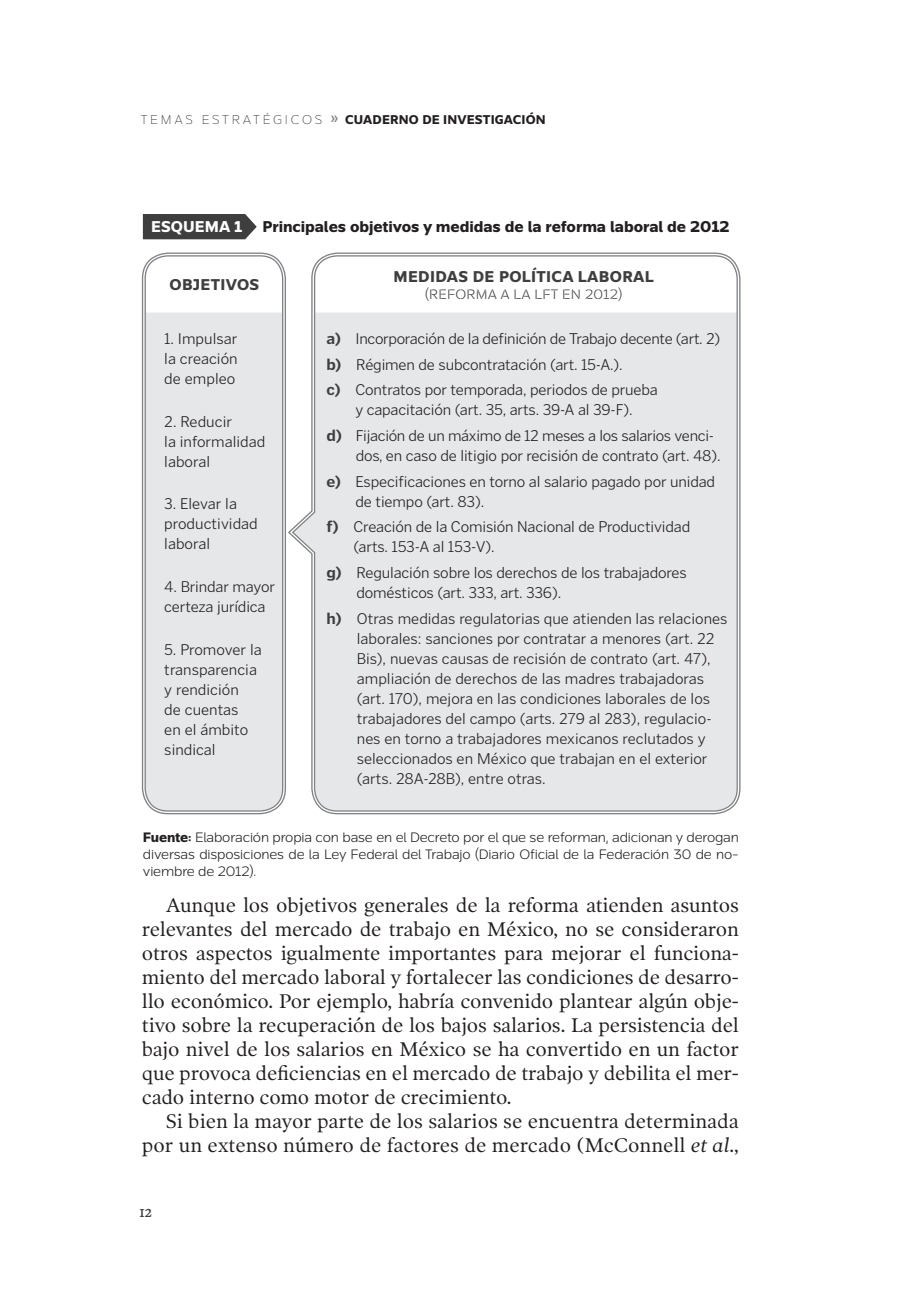
<style>
.page{position:relative;width:908px;height:1304px;background:#fff}
.page>*{position:absolute;margin:0;border:0;box-sizing:border-box;transform-origin:0 0}
.CI_texto{font:20px/24px "Poynter OS Text One";color:#231f20;text-align:justify}
.Footnote_text{font:300 16px/20px "Poynter Gothic Text";letter-spacing:-.01em;color:#231f20}
.CI_tabla_ok{font:300 16px/20px "Poynter Gothic Text";color:#231f20}
.Footnote_text-2{font:700 16px "Global";letter-spacing:-.005em;color:#231f20}
.Footnote_text-3{font:700 16px "Global";letter-spacing:.02em;color:#3e3e3f}
.Footnote_text-4{font:700 16px "Global";letter-spacing:.005em;color:#fff}
.t1{font:16px "Poynter OS Text Three";color:#3e3e3f}
.CI_texto-2{font:300 14px/16.8px "Global";letter-spacing:-.01em;color:#231f20;text-align:justify}
.Footnote_text-5{font:14px "Global Light Stencil";letter-spacing:.02em;color:#3e3e3f}
.t2{font:700 13px "Global";letter-spacing:.01em;color:#231f20}
.s1{font-weight:100}
.s2{font-weight:700;color:#3e3e3f}
.s3{font-weight:700}
.s4{font-style:italic}
</style>
<div class="page">
<div style="left:143px;top:214px;width:113px;height:25px;background:#3e3e3f"></div>
<div style="left:145px;top:312px;width:140px;height:501px;background:#e6e7e9"></div>
<div style="left:142px;top:253px;width:144px;height:561px;border:1px solid #808285;border-radius:25px"></div>
<div style="left:144px;top:255px;width:139px;height:557px;border:1px solid #808285;border-radius:23px"></div>
<svg style="left:288px;top:252px;width:452px;height:563px"></svg>
<svg style="left:291px;top:255px;width:447px;height:557px;background:#e8e8ea"></svg>
<p class="t2" style="left:141px;top:112px;width:406px"><span class="s1">T E M A S E S T R AT É G I C O S</span> <sup>»</sup> CUADERNO DE INVESTIGACIÓN</p>
<p class="Footnote_text-4" style="left:151px;top:217px;width:92px">ESQUEMA 1</p>
<p class="Footnote_text-2" style="left:262px;top:217px;width:468px">Principales objetivos y medidas de la reforma laboral de 2012</p>
<p class="Footnote_text-3" style="left:169px;top:275px;width:91px">OBJETIVOS</p>
<p class="CI_tabla_ok" style="left:164px;top:329px;width:75px;text-align:justify">1. Impulsar la creación de empleo</p>
<p class="CI_tabla_ok" style="left:164px;top:411px;width:102px">2. Reducir<br>la informalidad laboral</p>
<p class="CI_tabla_ok" style="left:164px;top:494px;width:95px">3. Elevar la productividad laboral</p>
<p class="CI_tabla_ok" style="left:164px;top:577px;width:112px">4. Brindar mayor certeza jurídica</p>
<p class="CI_tabla_ok" style="left:164px;top:639px;width:99px">5. Promover la transparencia y rendición<br>de cuentas<br>en el ámbito sindical</p>
<p class="Footnote_text-3" style="left:393px;top:267px;width:262px">MEDIDAS DE POLÍTICA LABORAL</p>
<p class="Footnote_text-5" style="left:425px;top:287px;width:198px">(REFORMA A LA LFT EN 2012)</p>
<p class="Footnote_text" style="left:326px;top:329px;width:395px"><span class="s2">a)</span> Incorporación de la definición de Trabajo decente (art. 2)</p>
<p class="Footnote_text" style="left:326px;top:354px;width:298px"><span class="s2">b)</span> Régimen de subcontratación (art. 15-A.).</p>
<p class="Footnote_text" style="left:326px;top:380px;width:333px;text-align:center"><span class="s2">c)</span> Contratos por temporada, periodos de prueba y capacitación (art. 35, arts. 39-A al 39-F).</p>
<p class="Footnote_text" style="left:356px;top:426px;width:366px;text-indent:-30px"><span class="s2">d)</span> Fijación de un máximo de 12 meses a los salarios venci&shy;dos, en caso de litigio por recisión de contrato (art. 48).</p>
<p class="Footnote_text" style="left:355px;top:471px;width:361px;text-indent:-29px"><span class="s2">e)</span> Especificaciones en torno al salario pagado por unidad de tiempo (art. 83).</p>
<p class="Footnote_text" style="left:353px;top:517px;width:338px;text-indent:-27px"><span class="s2">f)</span> Creación de la Comisión Nacional de Productividad (arts. 153-A al 153-V).</p>
<p class="Footnote_text" style="left:356px;top:563px;width:332px;text-indent:-30px"><span class="s2">g)</span> Regulación sobre los derechos de los trabajadores domésticos (art. 333, art. 336).</p>
<p class="Footnote_text" style="left:357px;top:608px;width:372px;text-indent:-30px"><span class="s2">h)</span> Otras medidas regulatorias que atienden las relaciones laborales: sanciones por contratar a menores (art. 22<br>Bis), nuevas causas de recisión de contrato (art. 47), ampliación de derechos de las madres trabajadoras (art. 170), mejora en las condiciones laborales de los trabajadores del campo (arts. 279 al 283), regulacio&shy;nes en torno a trabajadores mexicanos reclutados y seleccionados en México que trabajan en el exterior (arts. 28A-28B), entre otras.</p>
<p class="CI_texto-2" style="left:143px;top:829px;width:597px"><span class="s3">Fuente:</span> Elaboración propia con base en el Decreto por el que se reforman, adicionan y derogan diversas disposiciones de la Ley Federal del Trabajo (Diario Oficial de la Federación 30 de no&shy;viembre de 2012).</p>
<p class="CI_texto" style="left:142px;top:893px;width:598px;text-indent:24px">Aunque los objetivos generales de la reforma atienden asuntos relevantes del mercado de trabajo en México, no se consideraron otros aspectos igualmente importantes para mejorar el funciona&shy;miento del mercado laboral y fortalecer las condiciones de desarro&shy;llo económico. Por ejemplo, habría convenido plantear algún obje&shy;tivo sobre la recuperación de los bajos salarios. La persistencia del bajo nivel de los salarios en México se ha convertido en un factor que provoca deficiencias en el mercado de trabajo y debilita el mer&shy;cado interno como motor de crecimiento.</p>
<p class="CI_texto" style="left:142px;top:1109px;width:598px;text-align:right">Si bien la mayor parte de los salarios se encuentra determinada por un extenso número de factores de mercado (McConnell <span class="s4">et al</span>.,</p>
<p class="t1" style="left:139px;top:1201px;width:14px">12</p>
</div>
